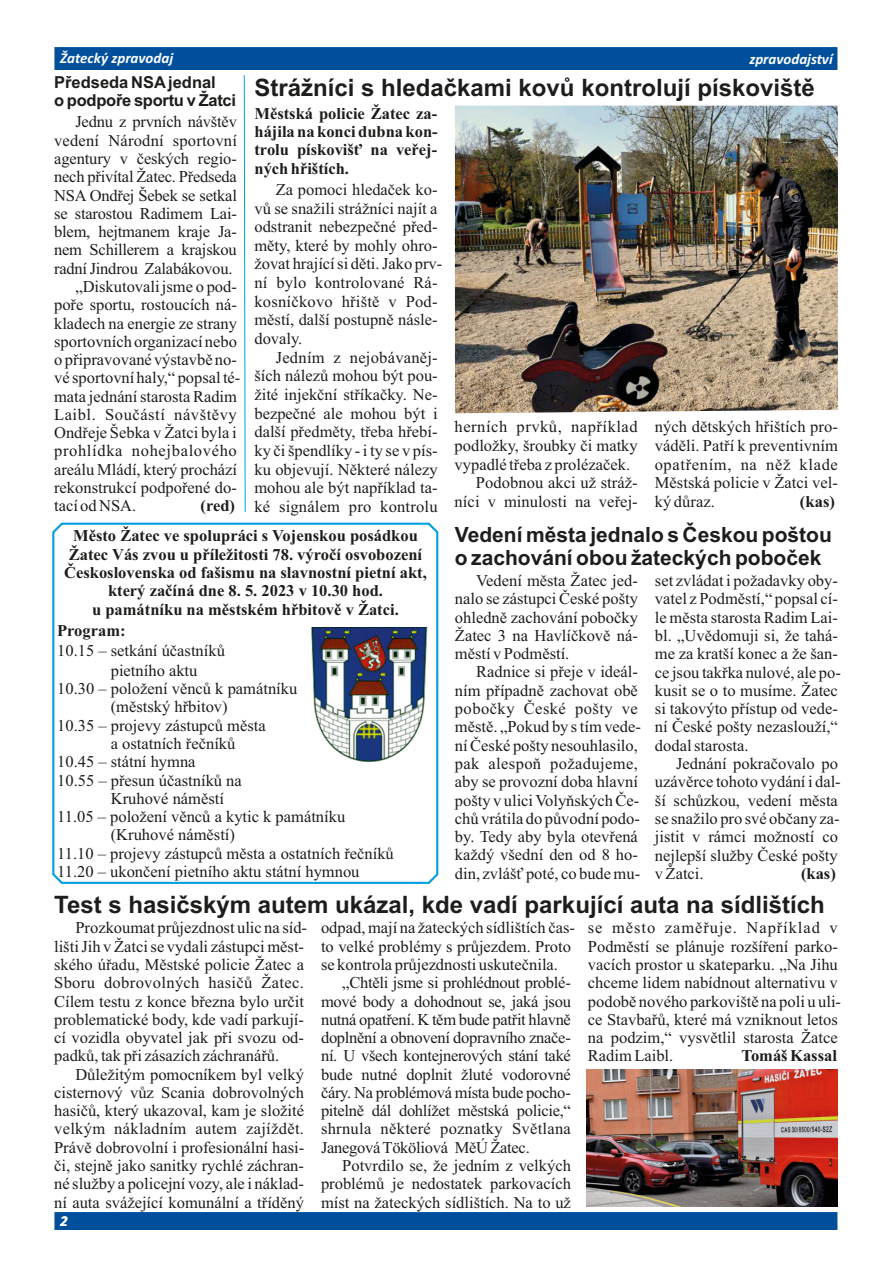
<style>
.page{position:relative;width:893px;height:1263px;background:#fff}
.page>*{position:absolute;margin:0;border:0;box-sizing:border-box;transform-origin:0 0}
.t1{font:700 24px "Arial";color:#1d1d1b}
.t2{font:700 21px/23px "Arial";color:#1d1d1b}
.t3{font:16.5px/18.3px "Times New Roman";color:#1d1d1b}
.t4{font:700 16.5px/18.3px "Times New Roman";color:#1d1d1b}
.t5{font:16.5px "Times New Roman";letter-spacing:.035em;color:#1d1d1b}
.t6{font:700 16.5px/18.5px "Arial";letter-spacing:-.01em;color:#1d1d1b}
.t7{font:16.5px "Times New Roman";letter-spacing:.04em;color:#1d1d1b}
.t8{font:italic 700 15px "Calibri";color:#fff}
</style>
<div class="page">
<div style="left:55px;top:1212px;width:783px;height:17px;background:#004f9c"></div>
<div style="left:55px;top:47px;width:783px;height:22px;background:#004f9c"></div>
<svg style="left:52px;top:522px;width:387px;height:362px"></svg>
<img style="left:587px;top:1070px;width:251px;height:136px">
<img style="left:455px;top:106px;width:383px;height:307px">
<svg style="left:243px;top:75px;width:3px;height:437px"></svg>
<p class="t8" style="left:60px;top:52px;width:114px">Žatecký zpravodaj</p>
<p class="t8" style="left:749px;top:53px;width:85px">zpravodajství</p>
<p class="t6" style="left:54px;top:75px;width:183px">Předseda NSAjednal<br>o podpoře sportu v Žatci</p>
<h1 class="t1" style="left:254px;top:79px;width:562px">Strážníci s hledačkami kovů kontrolují pískoviště</h1>
<p class="t4" style="left:254px;top:106px;width:185px;text-align:justify">Městská policie Žatec za&shy;hájila na konci dubna kon&shy;trolu pískovišť na veřej&shy;ných hřištích.</p>
<p class="t3" style="left:75px;top:114px;width:163px">Jednu z prvních návštěv</p>
<p class="t3" style="left:54px;top:133px;width:184px">vedení Národní sportovní</p>
<p class="t3" style="left:54px;top:151px;width:184px">agentury v českých regio-</p>
<p class="t3" style="left:54px;top:169px;width:184px">nech přivítal Žatec. Předseda</p>
<p class="t3" style="left:54px;top:187px;width:184px">NSA Ondřej Šebek se setkal</p>
<p class="t3" style="left:54px;top:206px;width:184px">se starostou Radimem Lai-</p>
<p class="t3" style="left:54px;top:224px;width:184px">blem, hejtmanem kraje Ja-</p>
<p class="t3" style="left:54px;top:242px;width:184px">nem Schillerem a krajskou</p>
<p class="t3" style="left:54px;top:261px;width:180px">radní Jindrou Zalabákovou.</p>
<p class="t3" style="left:75px;top:279px;width:163px">„Diskutovali jsme o pod-</p>
<p class="t3" style="left:54px;top:297px;width:184px">poře sportu, rostoucích ná-</p>
<p class="t3" style="left:54px;top:315px;width:184px">kladech na energie ze strany</p>
<p class="t3" style="left:54px;top:334px;width:184px">sportovních organizací nebo</p>
<p class="t3" style="left:54px;top:352px;width:184px">o připravované výstavbě no-</p>
<p class="t3" style="left:54px;top:370px;width:188px">vé sportovní haly,“ popsal té-</p>
<p class="t3" style="left:54px;top:388px;width:184px">mata jednání starosta Radim</p>
<p class="t5" style="left:54px;top:408px;width:184px">Laibl. Součástí návštěvy</p>
<p class="t3" style="left:54px;top:425px;width:184px">Ondřeje Šebka v Žatci byla i</p>
<p class="t7" style="left:54px;top:445px;width:184px">prohlídka nohejbalového</p>
<p class="t3" style="left:54px;top:462px;width:185px">areálu Mládí, který prochází</p>
<p class="t3" style="left:54px;top:480px;width:184px">rekonstrukcí podpořené do-</p>
<p class="t3" style="left:54px;top:498px;width:84px">tací od NSA.</p>
<p class="t3" style="left:254px;top:182px;width:189px;text-indent:21px">Za pomoci hledaček ko&shy;vů se snažili strážníci najít a odstranit nebezpečné před&shy;měty, které by mohly ohro&shy;žovat hrající si děti. Jako prv&shy;ní bylo kontrolované Rá&shy;kosníčkovo hřiště v Pod&shy;městí, další postupně násle&shy;dovaly.</p>
<p class="t3" style="left:254px;top:349px;width:185px;text-align:justify;text-indent:21px">Jedním z nejobávaněj&shy;ších nálezů mohou být pou&shy;žité injekční stříkačky. Ne&shy;bezpečné ale mohou být i další předměty, třeba hřebí&shy;ky či špendlíky - i ty se v pís&shy;ku objevují. Některé nálezy mohou ale být například ta&shy;ké signálem pro kontrolu</p>
<p class="t5" style="left:455px;top:421px;width:185px">herních prvků, například</p>
<p class="t3" style="left:455px;top:438px;width:185px">podložky, šroubky či matky</p>
<p class="t3" style="left:455px;top:457px;width:177px">vypadlé třeba z prolézaček.</p>
<p class="t3" style="left:476px;top:475px;width:163px">Podobnou akci už stráž-</p>
<p class="t3" style="left:455px;top:494px;width:185px">níci v minulosti na veřej-</p>
<p class="t3" style="left:655px;top:419px;width:185px;text-align:justify">ných dětských hřištích pro&shy;váděli. Patří k preventivním opatřením, na něž klade Městská policie v Žatci vel&shy;ký důraz.</p>
<p class="t4" style="left:800px;top:494px;width:37px">(kas)</p>
<p class="t4" style="left:73px;top:492px;width:346px;line-height:30.2px;text-indent:127px">(red)<br>Město Žatec ve spolupráci s Vojenskou posádkou</p>
<p class="t4" style="left:64px;top:547px;width:364px;text-align:center">Žatec Vás zvou u příležitosti 78. výročí osvobození Československa od fašismu na slavnostní pietní akt, který začíná dne 8. 5. 2023 v 10.30 hod.<br>u památníku na městském hřbitově v Žatci.</p>
<p class="t4" style="left:57px;top:623px;width:70px">Program:</p>
<p class="t3" style="left:111px;top:642px;width:116px;line-height:20.1px;text-indent:-54px">10.15 – setkání účastníků pietního aktu</p>
<p class="t3" style="left:57px;top:681px;width:242px">10.30 – položení věnců k památníku</p>
<p class="t3" style="left:111px;top:699px;width:118px">(městský hřbitov)</p>
<p class="t3" style="left:57px;top:718px;width:210px">10.35 – projevy zástupců města</p>
<p class="t3" style="left:111px;top:736px;width:126px">a ostatních řečníků</p>
<p class="t3" style="left:57px;top:754px;width:140px">10.45 – státní hymna</p>
<p class="t3" style="left:57px;top:772px;width:186px">10.55 – přesun účastníků na</p>
<p class="t3" style="left:111px;top:791px;width:115px">Kruhové náměstí</p>
<p class="t3" style="left:57px;top:809px;width:290px">11.05 – položení věnců a kytic k památníku</p>
<p class="t3" style="left:111px;top:827px;width:126px">(Kruhové náměstí)</p>
<p class="t3" style="left:57px;top:845px;width:338px">11.10 – projevy zástupců města a ostatních řečníků</p>
<p class="t3" style="left:57px;top:864px;width:304px">11.20 – ukončení pietního aktu státní hymnou</p>
<p class="t2" style="left:455px;top:525px;width:378px">Vedení města jednalo s Českou poštou o zachování obou žateckých poboček</p>
<p class="t3" style="left:455px;top:573px;width:184px;text-align:justify;text-indent:21px">Vedení města Žatec jed&shy;nalo se zástupci České pošty ohledně zachování pobočky Žatec 3 na Havlíčkově ná&shy;městí v Podměstí.</p>
<p class="t3" style="left:455px;top:664px;width:188px;text-indent:21px">Radnice si přeje v ideál&shy;ním případně zachovat obě pobočky České pošty ve městě. „Pokud by s tím vede&shy;ní České pošty nesouhlasilo, pak alespoň požadujeme, aby se provozní doba hlavní pošty v ulici Volyňských Če&shy;chů vrátila do původní podo&shy;by. Tedy aby byla otevřená každý všední den od 8 ho&shy;din, zvlášť poté, co bude mu-</p>
<p class="t3" style="left:655px;top:573px;width:188px">set zvládat i požadavky oby&shy;vatel z Podměstí,“ popsal cí&shy;le města starosta Radim Lai&shy;bl. „Uvědomuji si, že tahá&shy;me za kratší konec a že šan&shy;ce jsou takřka nulové, ale po&shy;kusit se o to musíme. Žatec si takovýto přístup od vede&shy;ní České pošty nezaslouží,“ dodal starosta.</p>
<p class="t3" style="left:655px;top:756px;width:187px;text-indent:21px">Jednání pokračovalo po uzávěrce tohoto vydání i dal&shy;ší schůzkou, vedení města se snažilo pro své občany za&shy;jistit v rámci možností co nejlepší služby České pošty v Žatci.</p>
<p class="t4" style="left:801px;top:866px;width:36px">(kas)</p>
<h1 class="t1" style="left:54px;top:895px;width:772px">Test s hasičským autem ukázal, kde vadí parkující auta na sídlištích</h1>
<p class="t3" style="left:54px;top:920px;width:254px;text-indent:21px">Prozkoumat průjezdnost ulic na síd&shy;lišti Jih v Žatci se vydali zástupci měst&shy;ského úřadu, Městské policie Žatec a Sboru dobrovolných hasičů Žatec.<br>Cílem testu z konce března bylo určit problematické body, kde vadí parkují&shy;cí vozidla obyvatel jak při svozu od&shy;padků, tak při zásazích záchranářů.</p>
<p class="t3" style="left:54px;top:1066px;width:252px;text-align:justify;text-indent:21px">Důležitým pomocníkem byl velký cisternový vůz Scania dobrovolných hasičů, který ukazoval, kam je složité velkým nákladním autem zajíždět.<br>Právě dobrovolní i profesionální hasi&shy;či, stejně jako sanitky rychlé záchran&shy;né služby a policejní vozy, ale i náklad&shy;ní auta svážející komunální a tříděný</p>
<p class="t8" style="left:60px;top:1215px;width:9px">2</p>
<p class="t3" style="left:321px;top:920px;width:255px">odpad, mají na žateckých sídlištích čas&shy;to velké problémy s průjezdem. Proto se kontrola průjezdnosti uskutečnila.</p>
<p class="t3" style="left:321px;top:975px;width:251px;text-align:justify;text-indent:21px">„Chtěli jsme si prohlédnout problé&shy;mové body a dohodnout se, jaká jsou nutná opatření. K těm bude patřit hlavně doplnění a obnovení dopravního znače&shy;ní. U všech kontejnerových stání také bude nutné doplnit žluté vodorovné čáry. Na problémová místa bude pocho&shy;pitelně dál dohlížet městská policie,“ shrnula některé poznatky Světlana Janegová Tököliová MěÚ Žatec.</p>
<p class="t3" style="left:321px;top:1158px;width:251px;text-align:justify;text-indent:21px">Potvrdilo se, že jedním z velkých problémů je nedostatek parkovacích míst na žateckých sídlištích. Na to už</p>
<p class="t3" style="left:588px;top:920px;width:255px">se město zaměřuje. Například v Podměstí se plánuje rozšíření parko&shy;vacích prostor u skateparku. „Na Jihu chceme lidem nabídnout alternativu v podobě nového parkoviště na poli u uli&shy;ce Stavbařů, které má vzniknout letos na podzim,“ vysvětlil starosta Žatce Radim Laibl.</p>
<p class="t4" style="left:741px;top:1048px;width:97px">Tomáš Kassal</p>
</div>
